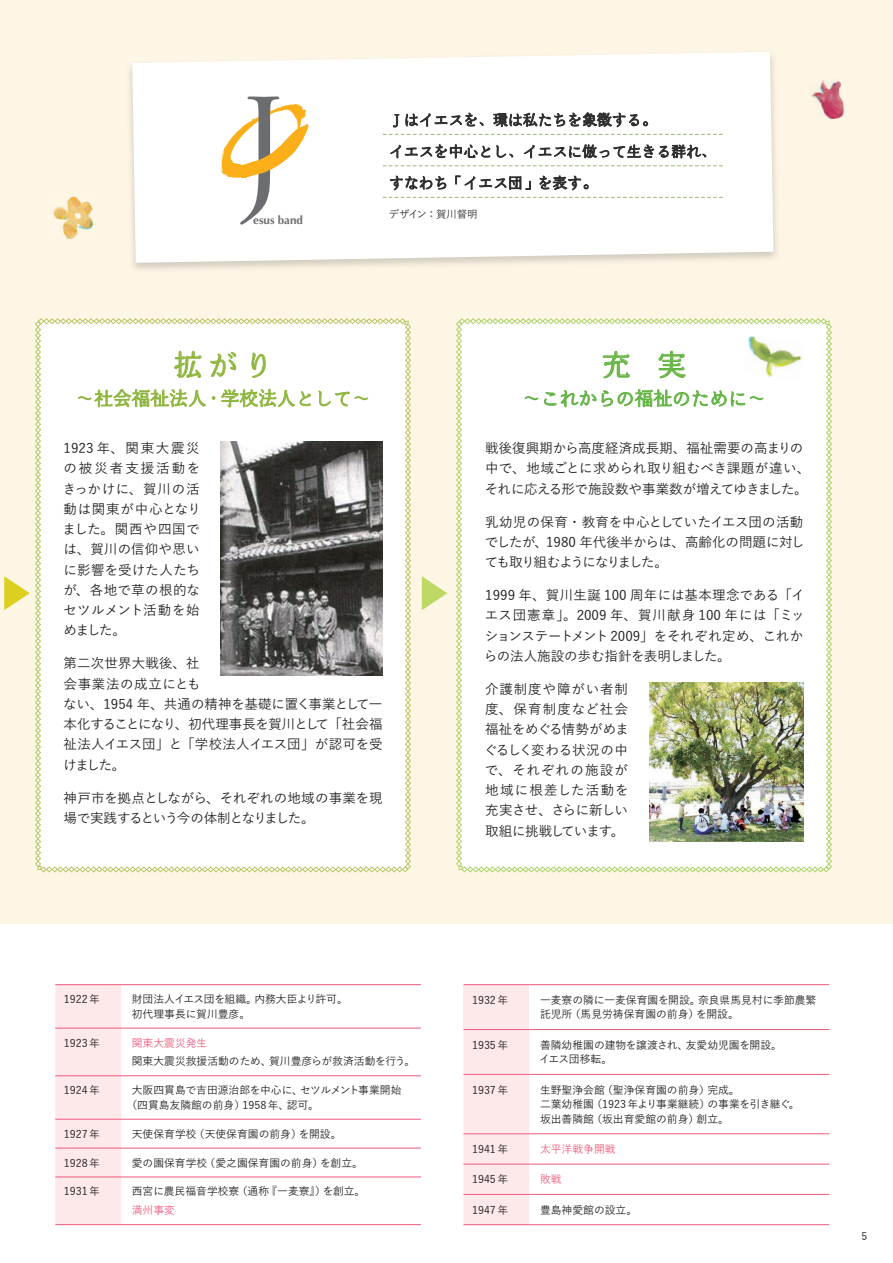
<style>
.page{position:relative;width:893px;height:1263px;background:#fff}
.page>*{position:absolute;margin:0;border:0;box-sizing:border-box;transform-origin:0 0}
.t1{font:29.25px "Marumin Yoshino";color:#8eb63e}
.t2{font:29.25px "Marumin Yoshino";color:#73b743}
.t3{font:18.75px "Marumin Yoshino";color:#8eb63e}
.t4{font:18.75px "Marumin Yoshino";color:#73b743}
.t5{font:14.85px/31.5px "Marumin Yoshino";color:#312f30}
.t6{font:500 13.5px/20.2px "Yu Go";color:#231f20;text-align:justify}
.t7{font:700 11.7px "Optima";color:#6c6d70}
.t8{font:500 10.8px/14.5px "Yu Go";color:#231f20}
.t9{font:500 10.8px "Yu Go";color:#f0597c}
.t10{font:500 10.5px "Yu Go";letter-spacing:-.02em;color:#312f30}
.t11{font:500 10.5px "Yu Go";color:#231f20}
</style>
<div class="page">
<div style="left:0;top:0;width:893px;height:923px;background:#fef6e5"></div>
<svg style="left:132px;top:52px;width:641px;height:211px;background:#fdfdfc"></svg>
<div style="left:456px;top:318px;width:376px;height:554px;background:#fff"></div>
<svg style="left:422px;top:576px;width:25px;height:34px"></svg>
<svg style="left:4px;top:318px;width:407px;height:554px;background:#fcfcf7"></svg>
<img style="left:221px;top:441px;width:161px;height:234px">
<img style="left:649px;top:682px;width:154px;height:160px">
<svg style="left:221px;top:96px;width:88px;height:129px;background:#ede0c6"></svg>
<svg style="left:383px;top:134px;width:339px;height:1px"></svg>
<svg style="left:383px;top:165px;width:339px;height:1px"></svg>
<svg style="left:383px;top:197px;width:339px;height:1px"></svg>
<img style="left:810px;top:80px;width:34px;height:39px">
<img style="left:54px;top:197px;width:39px;height:42px">
<div style="left:55px;top:985px;width:66px;height:239px;background:#fde8ea"></div>
<svg style="left:121px;top:985px;width:300px;height:192px"></svg>
<hr style="left:55px;top:984px;width:66px;height:1px;background:#f0597c">
<hr style="left:121px;top:984px;width:300px;height:1px;background:#f0597c">
<hr style="left:55px;top:1028px;width:66px;height:1px;background:#f0597c">
<hr style="left:121px;top:1028px;width:300px;height:1px;background:#f0597c">
<hr style="left:55px;top:1075px;width:66px;height:1px;background:#f0597c">
<hr style="left:121px;top:1075px;width:300px;height:1px;background:#f0597c">
<hr style="left:55px;top:1119px;width:66px;height:1px;background:#f0597c">
<hr style="left:121px;top:1119px;width:300px;height:1px;background:#f0597c">
<hr style="left:55px;top:1148px;width:66px;height:1px;background:#f0597c">
<hr style="left:121px;top:1148px;width:300px;height:1px;background:#f0597c">
<hr style="left:55px;top:1177px;width:66px;height:1px;background:#f0597c">
<hr style="left:121px;top:1177px;width:300px;height:1px;background:#f0597c">
<hr style="left:55px;top:1224px;width:66px;height:1px;background:#f0597c">
<hr style="left:121px;top:1224px;width:300px;height:1px;background:#f0597c">
<svg style="left:463px;top:985px;width:366px;height:239px"></svg>
<hr style="left:463px;top:1029px;width:66px;height:1px;background:#f0597c">
<hr style="left:529px;top:1029px;width:300px;height:1px;background:#f0597c">
<hr style="left:463px;top:1074px;width:66px;height:1px;background:#f0597c">
<hr style="left:529px;top:1074px;width:300px;height:1px;background:#f0597c">
<hr style="left:463px;top:1133px;width:66px;height:1px;background:#f0597c">
<hr style="left:529px;top:1133px;width:300px;height:1px;background:#f0597c">
<hr style="left:463px;top:1164px;width:66px;height:1px;background:#f0597c">
<hr style="left:529px;top:1164px;width:300px;height:1px;background:#f0597c">
<hr style="left:463px;top:1194px;width:66px;height:1px;background:#f0597c">
<hr style="left:529px;top:1194px;width:300px;height:1px;background:#f0597c">
<hr style="left:463px;top:1224px;width:66px;height:1px;background:#f0597c">
<hr style="left:529px;top:1224px;width:300px;height:1px;background:#f0597c">
<hr style="left:463px;top:984px;width:66px;height:1px;background:#f0597c">
<hr style="left:529px;top:984px;width:300px;height:1px;background:#f0597c">
<img style="left:744px;top:336px;width:59px;height:45px">
<p class="t7" style="left:253px;top:213px;width:51px">esus band</p>
<p class="t5" style="left:389px;top:103px;width:328px">Ｊはイエスを、環は私たちを象徴する。<br>イエスを中心とし、イエスに倣って生きる群れ、すなわち「イエス団」を表す。</p>
<p class="t10" style="left:389px;top:204px;width:90px">デザイン：賀川督明</p>
<h1 class="t1" style="left:173px;top:346px;width:101px">拡がり</h1>
<h2 class="t3" style="left:75px;top:386px;width:297px">〜社会福祉法人・学校法人として〜</h2>
<h1 class="t2" style="left:602px;top:346px;width:86px">充 実</h1>
<h2 class="t4" style="left:522px;top:386px;width:245px">〜これからの福祉のために〜</h2>
<p class="t6" style="left:63px;top:436px;width:140px">1923 年、関東大震災の被災者支援活動をきっかけに、賀川の活動は関東が中心となりました。関西や四国では、賀川の信仰や思いに影響を受けた人たちが、各地で草の根的なセツルメント活動を始めました。</p>
<p class="t6" style="left:63px;top:651px;width:321px;text-align:left">第二次世界大戦後、社<br>会事業法の成立にとも<br>ない、1954 年、共通の精神を基礎に置く事業として一本化することになり、初代理事長を賀川として「社会福祉法人イエス団」と「学校法人イエス団」が認可を受けました。</p>
<p class="t6" style="left:64px;top:786px;width:320px">神戸市を拠点としながら、それぞれの地域の事業を現場で実践するという今の体制となりました。</p>
<p class="t6" style="left:485px;top:436px;width:327px;text-align:left">戦後復興期から高度経済成長期、福祉需要の高まりの中で、地域ごとに求められ取り組むべき課題が違い、それに応える形で施設数や事業数が増えてゆきました。</p>
<p class="t6" style="left:485px;top:510px;width:322px">乳幼児の保育・教育を中心としていたイエス団の活動でしたが、1980 年代後半からは、高齢化の問題に対しても取り組むようになりました。</p>
<p class="t6" style="left:484px;top:583px;width:322px">1999 年、賀川生誕 100 周年には基本理念である「イエス団憲章」。2009 年、賀川献身 100 年には「ミッションステートメント2009」をそれぞれ定め、これからの法人施設の歩む指針を表明しました。</p>
<p class="t6" style="left:484px;top:677px;width:147px">介護制度や障がい者制度、保育制度など社会福祉をめぐる情勢がめまぐるしく変わる状況の中で、それぞれの施設が地域に根差した活動を充実させ、さらに新しい取組に挑戦しています。</p>
<p class="t8" style="left:64px;top:990px;width:38px">1922年</p>
<p class="t8" style="left:132px;top:990px;width:218px">財団法人イエス団を組織。内務大臣より許可。初代理事長に賀川豊彦。</p>
<p class="t8" style="left:64px;top:1034px;width:38px">1923年</p>
<p class="t9" style="left:132px;top:1033px;width:77px">関東大震災発生</p>
<p class="t8" style="left:132px;top:1053px;width:285px">関東大震災救援活動のため、賀川豊彦らが救済活動を行う。</p>
<p class="t8" style="left:64px;top:1082px;width:38px">1924年</p>
<p class="t8" style="left:126px;top:1082px;width:277px;text-indent:5px">大阪四貫島で吉田源治郎を中心に、セツルメント事業開始（四貫島友隣館の前身）1958年、認可。</p>
<p class="t8" style="left:64px;top:1125px;width:38px">1927年</p>
<p class="t8" style="left:132px;top:1125px;width:211px">天使保育学校（天使保育園の前身）を開設。</p>
<p class="t8" style="left:64px;top:1154px;width:38px">1928年</p>
<p class="t8" style="left:132px;top:1154px;width:233px">愛の園保育学校（愛之園保育園の前身）を創立。</p>
<p class="t8" style="left:64px;top:1183px;width:38px">1931年</p>
<p class="t8" style="left:132px;top:1183px;width:235px">西宮に農民福音学校寮（通称『一麦寮』）を創立。</p>
<p class="t9" style="left:132px;top:1200px;width:45px">満州事変</p>
<p class="t8" style="left:472px;top:991px;width:38px">1932年</p>
<p class="t8" style="left:540px;top:991px;width:278px">一麦寮の隣に一麦保育園を開設。奈良県馬見村に季節農繁託児所（馬見労祷保育園の前身）を開設。</p>
<p class="t8" style="left:472px;top:1036px;width:38px">1935年</p>
<p class="t8" style="left:539px;top:1036px;width:244px">善隣幼稚園の建物を譲渡され、友愛幼児園を開設。イエス団移転。</p>
<p class="t8" style="left:472px;top:1081px;width:38px">1937年</p>
<p class="t8" style="left:540px;top:1081px;width:261px">生野聖浄会館（聖浄保育園の前身）完成。<br>二葉幼稚園（1923年より事業継続）の事業を引き継ぐ。坂出善隣館（坂出育愛館の前身）創立。</p>
<p class="t8" style="left:472px;top:1140px;width:38px">1941年</p>
<p class="t9" style="left:540px;top:1139px;width:77px">太平洋戦争開戦</p>
<p class="t8" style="left:472px;top:1171px;width:38px">1945年</p>
<p class="t9" style="left:540px;top:1169px;width:23px">敗戦</p>
<p class="t8" style="left:472px;top:1201px;width:38px">1947年</p>
<p class="t8" style="left:540px;top:1201px;width:99px">豊島神愛館の設立。</p>
<p class="t11" style="left:862px;top:1227px;width:7px">5</p>
</div>
